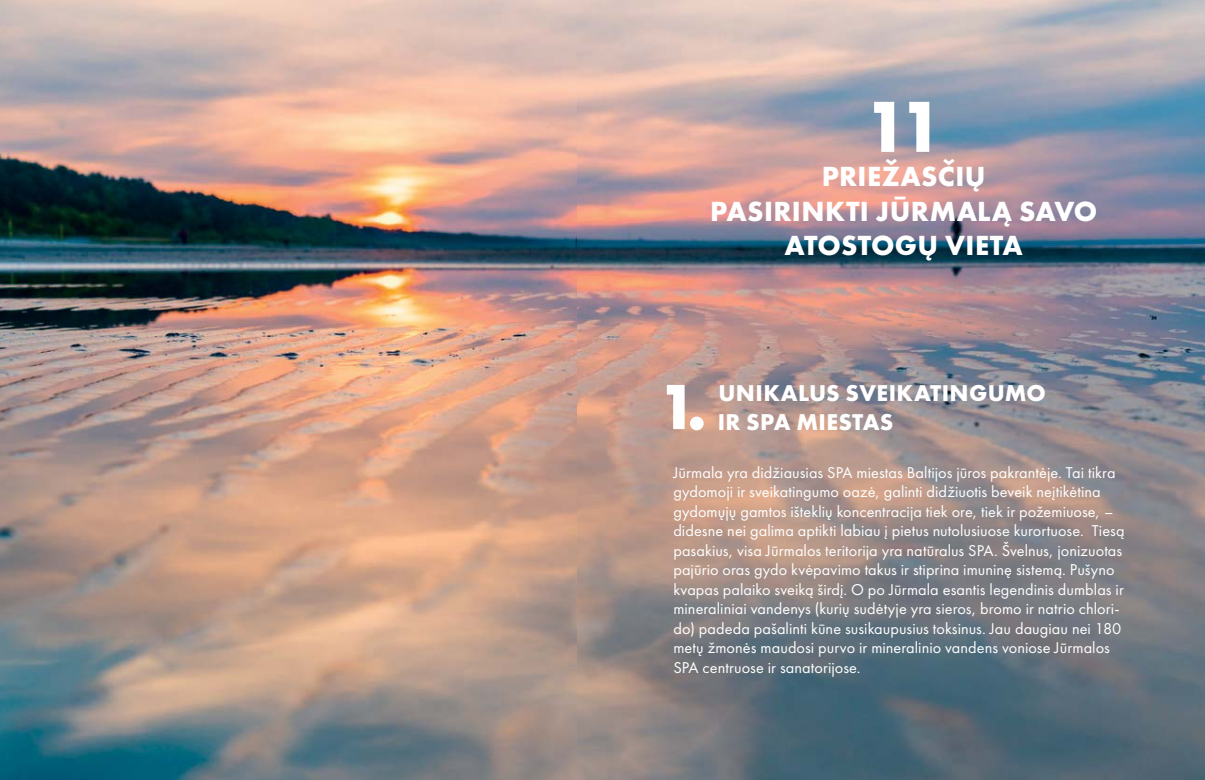
<style>
.page{position:relative;width:1205px;height:780px;background:#fff}
.page>*{position:absolute;margin:0;border:0;box-sizing:border-box;transform-origin:0 0}
.t1{font:75px "Futura PT Bold";color:#fff}
.t2{font:66.25px "Futura PT Bold";color:#fff}
.t3{font:28.75px/34.5px "Futura PT Bold";letter-spacing:.015em;color:#fff;text-align:center}
.t4{font:23.75px/28.5px "Futura PT Bold";letter-spacing:.015em;color:#fff}
.t5{font:16.25px/19.5px "Futura PT Book";letter-spacing:.005em;color:#fff}
</style>
<div class="page">
<img style="left:0;top:0;width:578px;height:780px">
<img style="left:578px;top:0;width:627px;height:780px">
<h1 class="t1" style="left:864px;top:78px;width:82px">11</h1>
<h3 class="t3" style="left:710px;top:159px;width:389px">PRIEŽASČIŲ<br>PASIRINKTI JŪRMALĄ SAVO<br>ATOSTOGŲ VIETA</h3>
<h2 class="t2" style="left:658px;top:364px;width:51px">1.</h2>
<h3 class="t4" style="left:718px;top:378px;width:330px">UNIKALUS SVEIKATINGUMO<br>IR SPA MIESTAS</h3>
<p class="t5" style="left:673px;top:462px;width:453px">Jūrmala yra didžiausias SPA miestas Baltijos jūros pakrantėje. Tai tikra gydomoji ir sveikatingumo oazė, galinti didžiuotis beveik neįtikėtina gydomųjų gamtos išteklių koncentracija tiek ore, tiek ir požemiuose, – didesne nei galima aptikti labiau į pietus nutolusiuose kurortuose. Tiesą pasakius, visa Jūrmalos teritorija yra natūralus SPA. Švelnus, jonizuotas pajūrio oras gydo kvėpavimo takus ir stiprina imuninę sistemą. Pušyno kvapas palaiko sveiką širdį. O po Jūrmala esantis legendinis dumblas ir mineraliniai vandenys (kurių sudėtyje yra sieros, bromo ir natrio chlori&shy;do) padeda pašalinti kūne susikaupusius toksinus. Jau daugiau nei 180 metų žmonės maudosi purvo ir mineralinio vandens voniose Jūrmalos SPA centruose ir sanatorijose.</p>
</div>
